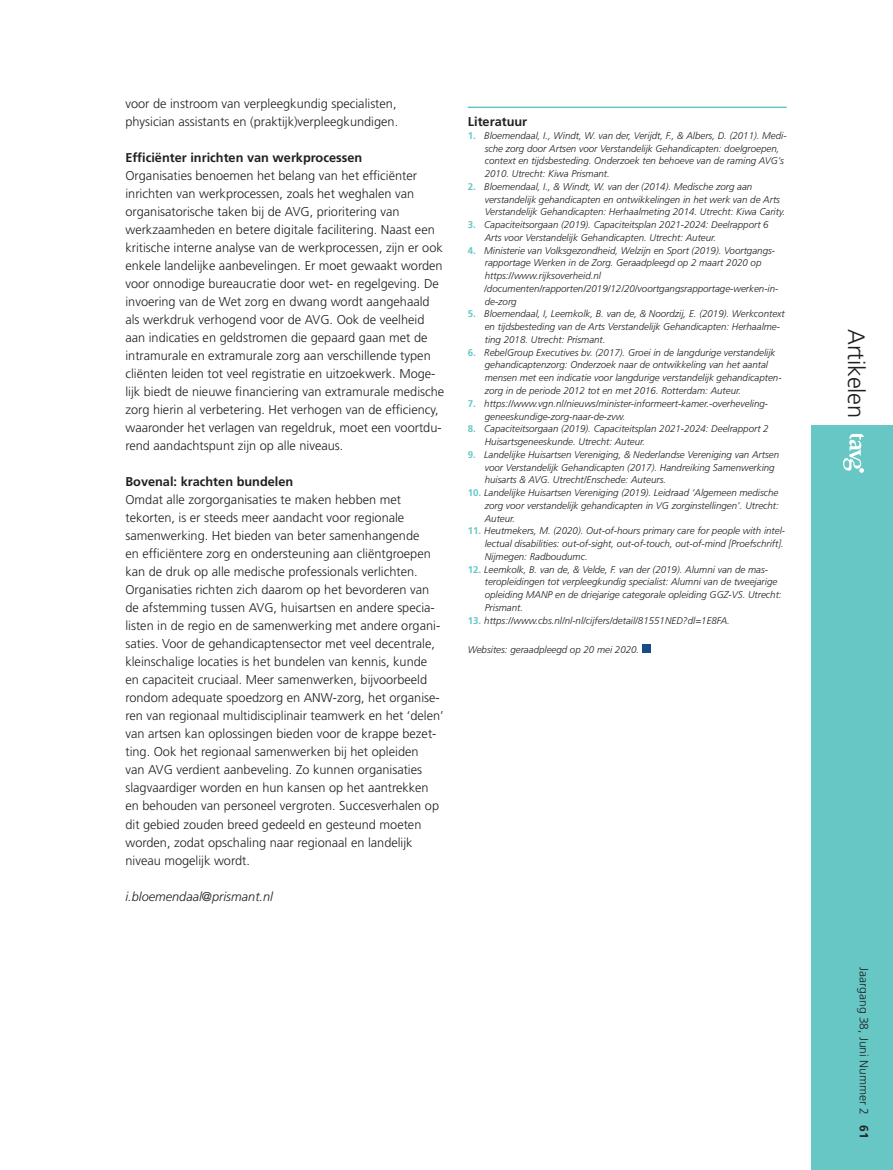
<style>
.page{position:relative;width:893px;height:1170px;background:#fff}
.page>*{position:absolute;margin:0;border:0;box-sizing:border-box;transform-origin:0 0}
.t1{font:300 23.7px "Frutiger LT Std";letter-spacing:-.01em;color:#231f20}
.tussenkop{font:300 12.75px/18px "Frutiger LT Std";color:#231f20}
.tussenkop-2{font:700 12.75px "Frutiger LT Std";color:#231f20}
.tussenkop-3{font:italic 300 12.75px "Frutiger LT Std";color:#231f20}
.t2{font:300 12px "Frutiger LT Std";color:#231f20}
.VOETNOOT{font:italic 300 9.75px/12.8px "Frutiger LT Std";color:#231f20}
.s1{font-weight:700;font-style:normal;color:#66c7c5}
.s2{font-weight:700}
</style>
<div class="page">
<div style="left:811px;top:425px;width:82px;height:744px;background:#66c7c5"></div>
<svg style="left:843px;top:434px;width:21px;height:39px"></svg>
<hr style="left:468px;top:107px;width:319px;height:1px;background:#66c7c5">
<div style="left:642px;top:644px;width:9px;height:8px;background:#174d86"></div>
<p class="tussenkop" style="left:125px;top:95px;width:274px">voor de instroom van verpleegkundig specialisten, physician assistants en (praktijk)verpleegkundigen.</p>
<p class="tussenkop-2" style="left:125px;top:150px;width:238px">Efficiënter inrichten van werkprocessen</p>
<p class="tussenkop" style="left:125px;top:167px;width:320px">Organisaties benoemen het belang van het efficiënter inrichten van werkprocessen, zoals het weghalen van organisatorische taken bij de AVG, prioritering van werkzaamheden en betere digitale facilitering. Naast een kritische interne analyse van de werkprocessen, zijn er ook enkele landelijke aanbevelingen. Er moet gewaakt worden voor onnodige bureaucratie door wet- en regelgeving. De invoering van de Wet zorg en dwang wordt aangehaald als werkdruk verhogend voor de AVG. Ook de veelheid aan indicaties en geldstromen die gepaard gaan met de intramurale en extramurale zorg aan verschillende typen cliënten leiden tot veel registratie en uitzoekwerk. Moge&shy;lijk biedt de nieuwe financiering van extramurale medische zorg hierin al verbetering. Het verhogen van de efficiency, waaronder het verlagen van regeldruk, moet een voortdu&shy;rend aandachtspunt zijn op alle niveaus.</p>
<p class="tussenkop-2" style="left:125px;top:474px;width:169px">Bovenal: krachten bundelen</p>
<p class="tussenkop" style="left:125px;top:491px;width:320px">Omdat alle zorgorganisaties te maken hebben met tekorten, is er steeds meer aandacht voor regionale samenwerking. Het bieden van beter samenhangende<br>en efficiëntere zorg en ondersteuning aan cliëntgroepen kan de druk op alle medische professionals verlichten.<br>Organisaties richten zich daarom op het bevorderen van de afstemming tussen AVG, huisartsen en andere specia&shy;listen in de regio en de samenwerking met andere organi&shy;saties. Voor de gehandicaptensector met veel decentrale, kleinschalige locaties is het bundelen van kennis, kunde en capaciteit cruciaal. Meer samenwerken, bijvoorbeeld rondom adequate spoedzorg en ANW-zorg, het organise&shy;ren van regionaal multidisciplinair teamwerk en het ‘delen’ van artsen kan oplossingen bieden voor de krappe bezet&shy;ting. Ook het regionaal samenwerken bij het opleiden<br>van AVG verdient aanbeveling. Zo kunnen organisaties slagvaardiger worden en hun kansen op het aantrekken en behouden van personeel vergroten. Succesverhalen op dit gebied zouden breed gedeeld en gesteund moeten worden, zodat opschaling naar regionaal en landelijk niveau mogelijk wordt.</p>
<p class="tussenkop-3" style="left:125px;top:888px;width:149px">i.bloemendaal@prismant.nl</p>
<p class="tussenkop-2" style="left:468px;top:114px;width:61px">Literatuur</p>
<p class="VOETNOOT" style="left:485px;top:129px;width:303px;text-indent:-17px"><span class="s1">1.</span> Bloemendaal, I., Windt, W. van der, Verijdt, F., &amp; Albers, D. (2011). Medi&shy;sche zorg door Artsen voor Verstandelijk Gehandicapten: doelgroepen, context en tijdsbesteding. Onderzoek ten behoeve van de raming AVG’s 2010. Utrecht: Kiwa Prismant.</p>
<p class="VOETNOOT" style="left:485px;top:180px;width:302px;text-indent:-17px"><span class="s1">2.</span> Bloemendaal, I., &amp; Windt, W. van der (2014). Medische zorg aan verstandelijk gehandicapten en ontwikkelingen in het werk van de Arts<br>Verstandelijk Gehandicapten: Herhaalmeting 2014. Utrecht: Kiwa Carity.</p>
<p class="VOETNOOT" style="left:485px;top:218px;width:285px;text-indent:-17px"><span class="s1">3.</span> Capaciteitsorgaan (2019). Capaciteitsplan 2021-2024: Deelrapport 6<br>Arts voor Verstandelijk Gehandicapten. Utrecht: Auteur.</p>
<p class="VOETNOOT" style="left:485px;top:244px;width:292px;text-indent:-17px"><span class="s1">4.</span> Ministerie van Volksgezondheid, Welzijn en Sport (2019). Voortgangs&shy;rapportage Werken in de Zorg. Geraadpleegd op 2 maart 2020 op https://www.rijksoverheid.nl</p>
<p class="VOETNOOT" style="left:484px;top:282px;width:296px">/documenten/rapporten/2019/12/20/voortgangsrapportage-werken-in&shy;de-zorg</p>
<p class="VOETNOOT" style="left:485px;top:308px;width:302px;text-indent:-17px"><span class="s1">5.</span> Bloemendaal, I, Leemkolk, B. van de, &amp; Noordzij, E. (2019). Werkcontext en tijdsbesteding van de Arts Verstandelijk Gehandicapten: Herhaalme&shy;ting 2018. Utrecht: Prismant.</p>
<p class="VOETNOOT" style="left:485px;top:346px;width:298px;text-indent:-17px"><span class="s1">6.</span> RebelGroup Executives bv. (2017). Groei in de langdurige verstandelijk gehandicaptenzorg: Onderzoek naar de ontwikkeling van het aantal mensen met een indicatie voor langdurige verstandelijk gehandicapten&shy;zorg in de periode 2012 tot en met 2016. Rotterdam: Auteur.</p>
<p class="VOETNOOT" style="left:485px;top:397px;width:285px;text-indent:-17px"><span class="s1">7.</span> https://www.vgn.nl/nieuws/minister-informeert-kamer.-overheveling&shy;geneeskundige-zorg-naar-de-zvw.</p>
<p class="VOETNOOT" style="left:485px;top:422px;width:285px;text-indent:-17px"><span class="s1">8.</span> Capaciteitsorgaan (2019). Capaciteitsplan 2021-2024: Deelrapport 2<br>Huisartsgeneeskunde. Utrecht: Auteur.</p>
<p class="VOETNOOT" style="left:485px;top:448px;width:296px;text-indent:-17px"><span class="s1">9.</span> Landelijke Huisartsen Vereniging, &amp; Nederlandse Vereniging van Artsen voor Verstandelijk Gehandicapten (2017). Handreiking Samenwerking huisarts &amp; AVG. Utrecht/Enschede: Auteurs.</p>
<p class="VOETNOOT" style="left:485px;top:486px;width:296px;text-align:justify;text-indent:-17px"><span class="s1">10.</span> Landelijke Huisartsen Vereniging (2019). Leidraad ‘Algemeen medische zorg voor verstandelijk gehandicapten in VG zorginstellingen’. Utrecht:<br>Auteur.</p>
<p class="VOETNOOT" style="left:485px;top:524px;width:302px;text-indent:-17px"><span class="s1">11.</span> Heutmekers, M. (2020). Out-of-hours primary care for people with intel&shy;lectual disabilities: out-of-sight, out-of-touch, out-of-mind [Proefschrift].<br>Nijmegen: Radboudumc.</p>
<p class="VOETNOOT" style="left:485px;top:563px;width:298px;text-indent:-17px"><span class="s1">12.</span> Leemkolk, B. van de, &amp; Velde, F. van der (2019). Alumni van de mas&shy;teropleidingen tot verpleegkundig specialist: Alumni van de tweejarige opleiding MANP en de driejarige categorale opleiding GGZ-VS. Utrecht:<br>Prismant.</p>
<p class="VOETNOOT" style="left:468px;top:614px;width:264px"><span class="s1">13.</span> https://www.cbs.nl/nl-nl/cijfers/detail/81551NED?dl=1E8FA.</p>
<p class="VOETNOOT" style="left:468px;top:643px;width:173px">Websites: geraadpleegd op 20 mei 2020.</p>
<p class="t1" style="left:870px;top:329px;width:91px;rotate:90deg">Artikelen</p>
<p class="t2" style="left:871px;top:967px;width:172px;rotate:90deg">Jaargang 38, Juni Nummer 2 <span class="s2">61</span></p>
</div>
